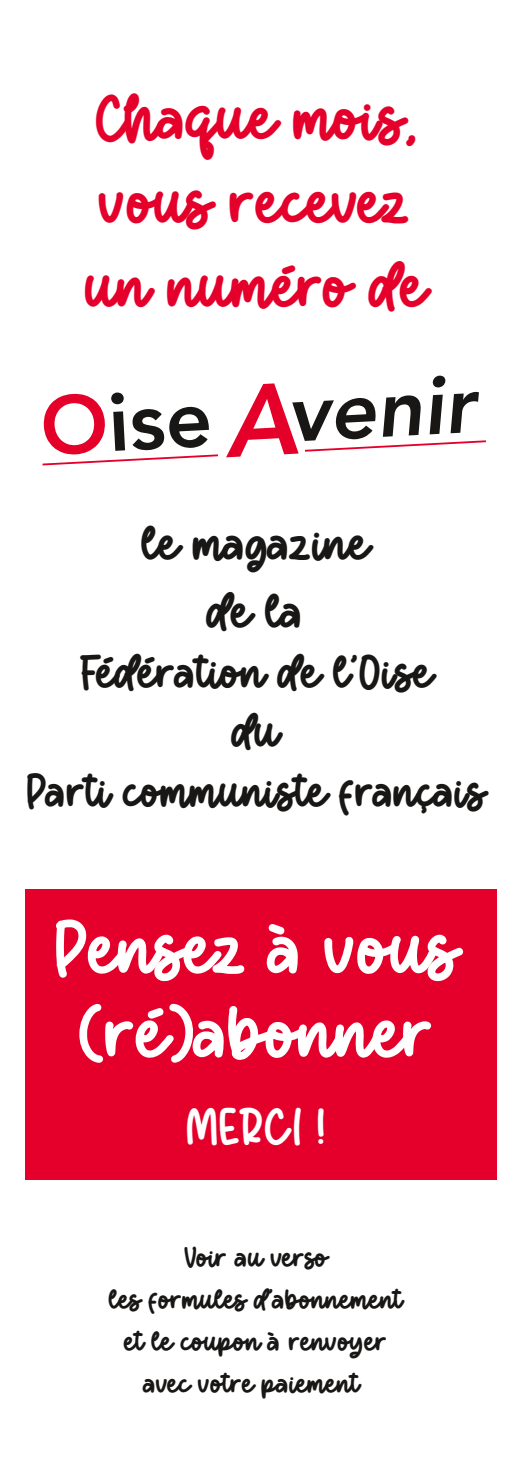
<style>
.page{position:relative;width:521px;height:1474px;background:#fff}
.page>*{position:absolute;margin:0;border:0;box-sizing:border-box;transform-origin:0 0}
.t1{font:56px/84px "Sweet Brownie";color:#fff;text-align:center}
.t2{font:47.25px/84px "Sweet Brownie";color:#e4002b;text-align:center}
.t3{font:36.75px/68.2px "Sweet Brownie";color:#181716;text-align:center}
.t4{font:36.75px "Sweet Brownie";color:#fff}
.t5{font:35px/59.5px "Sweet Brownie";color:#181716;text-align:center}
.t6{font:21px/42px "Sweet Brownie";color:#181716;text-align:center}
</style>
<div class="page">
<div style="left:25px;top:889px;width:471px;height:291px;background:#e4002b"></div>
<svg style="left:42px;top:392px;width:176px;height:74px"></svg>
<svg style="left:226px;top:375px;width:260px;height:82px"></svg>
<h2 class="t2" style="left:85px;top:78px;width:342px">Chaque mois, vous recevez un numéro de</h2>
<h3 class="t3" style="left:142px;top:511px;width:228px">le magazine de la</h3>
<h3 class="t5" style="left:26px;top:644px;width:460px">Fédération de l’Oise<br>du<br>Parti communiste français</h3>
<h1 class="t1" style="left:54px;top:909px;width:405px">Pensez à vous (ré)abonner</h1>
<h3 class="t4" style="left:186px;top:1097px;width:141px">MERCI !</h3>
<p class="t6" style="left:109px;top:1236px;width:294px">Voir au verso<br>les formules d’abonnement et le coupon à renvoyer avec votre paiement</p>
</div>
